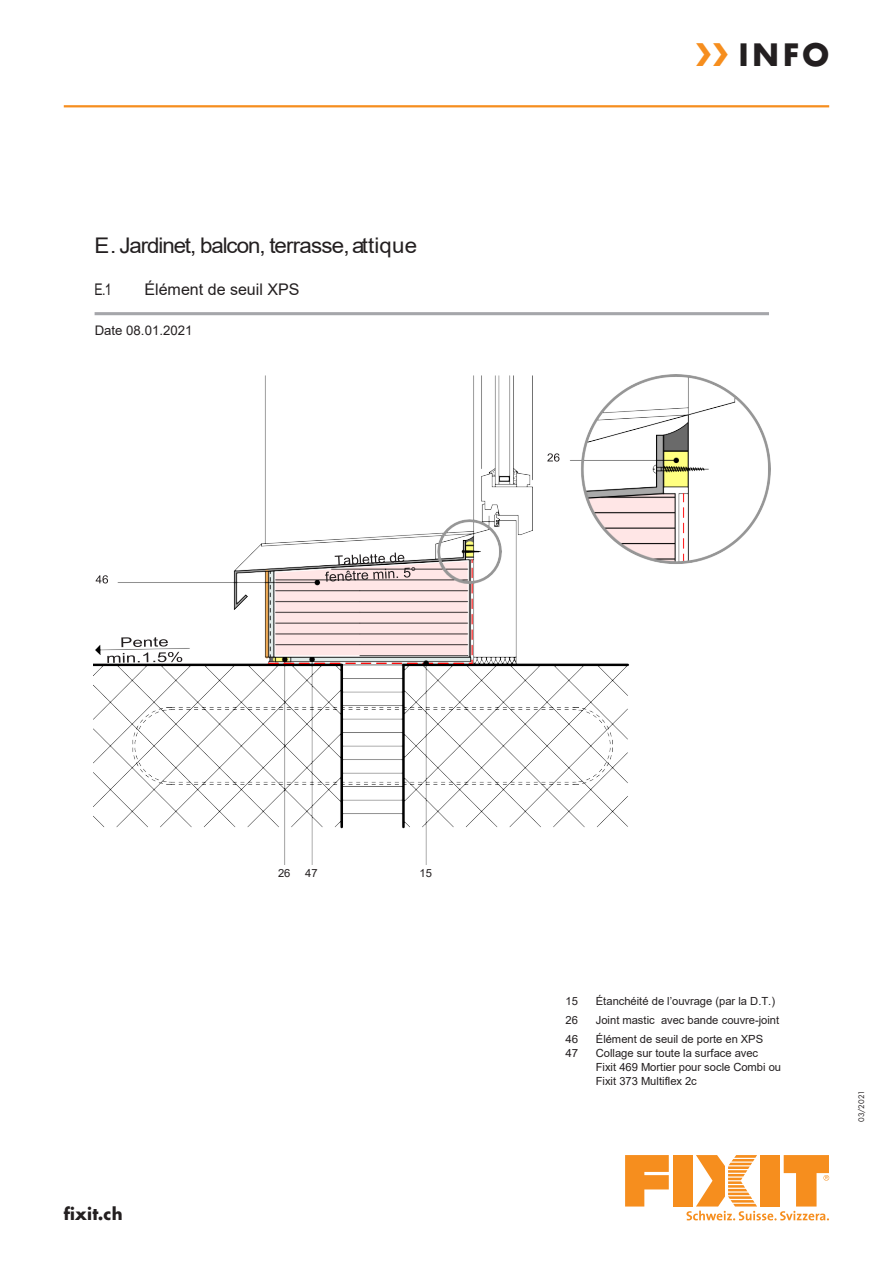
<style>
.page{position:relative;width:893px;height:1263px;background:#fff}
.page>*{position:absolute;margin:0;border:0;box-sizing:border-box;transform-origin:0 0}
.t1{font:700 30px "Futura Std";color:#231f20}
.t2{font:21.6px "Arial";letter-spacing:-.045em;color:#231f20;scale:1.04 1}
.t3{font:700 16.5px "Futura Std";color:#231f20}
.t4{font:16.05px "Arial";letter-spacing:-.005em;color:#231f20}
.t5{font:16.05px "Arial";letter-spacing:-.005em;color:#231f20;scale:.77 1}
.t6{font:13.2px "Arial";color:#231f20}
.t7{font:11.25px/14px "Arial";letter-spacing:-.005em;color:#231f20}
.Inseratenummer{font:7.5px "Futura Std";letter-spacing:.01em;color:#231f20}
.s1{color:#f68e1e}
</style>
<div class="page">
<hr style="left:64px;top:105px;width:765px;height:2px;background:#f68e1e">
<svg style="left:625px;top:1155px;width:44px;height:51px"></svg>
<div style="left:673px;top:1155px;width:20px;height:51px;background:#f68e1e"></div>
<svg style="left:686px;top:1155px;width:143px;height:65px"></svg>
<hr style="left:95px;top:312px;width:674px;height:3px;background:#a5a6aa">
<img style="left:94px;top:374px;width:676px;height:490px">
<img style="left:547px;top:451px;width:14px;height:13px">
<svg style="left:547px;top:453px;width:12px;height:9px"></svg>
<img style="left:96px;top:573px;width:14px;height:13px">
<svg style="left:96px;top:575px;width:12px;height:8px"></svg>
<img style="left:314px;top:551px;width:112px;height:31px">
<svg style="left:325px;top:552px;width:90px;height:30px"></svg>
<img style="left:97px;top:636px;width:95px;height:27px">
<svg style="left:107px;top:637px;width:75px;height:26px"></svg>
<p class="t2" style="left:95px;top:230px;width:312px">E. Jardinet, balcon, terrasse, attique</p>
<p class="t5" style="left:95px;top:279px;width:24px">E.1</p>
<p class="t4" style="left:144px;top:279px;width:157px">Élément de seuil XPS</p>
<p class="t6" style="left:95px;top:322px;width:99px">Date 08.01.2021</p>
<h1 class="t1" style="left:695px;top:34px;width:135px"><span class="s1">❯❯</span> INFO</h1>
<h3 class="t3" style="left:64px;top:1203px;width:60px">fixit.ch</h3>
<p class="t7" style="left:278px;top:866px;width:14px">26</p>
<p class="t7" style="left:305px;top:866px;width:14px">47</p>
<p class="t7" style="left:420px;top:866px;width:14px">15</p>
<p class="t7" style="left:565px;top:994px;width:14px">15</p>
<p class="t7" style="left:596px;top:994px;width:181px">Étanchéité de l’ouvrage (par la D.T.)</p>
<p class="t7" style="left:565px;top:1013px;width:14px">26</p>
<p class="t7" style="left:596px;top:1013px;width:185px">Joint mastic avec bande couvre-joint</p>
<p class="t7" style="left:565px;top:1032px;width:14px">46</p>
<p class="t7" style="left:596px;top:1032px;width:169px">Élément de seuil de porte en XPS</p>
<p class="t7" style="left:565px;top:1046px;width:14px">47</p>
<p class="t7" style="left:596px;top:1046px;width:187px">Collage sur toute la surface avec<br>Fixit 469 Mortier pour socle Combi ou<br>Fixit 373 Multiflex 2c</p>
<p class="Inseratenummer" style="left:857px;top:1122px;width:33px;rotate:-90deg">03/2021</p>
</div>
